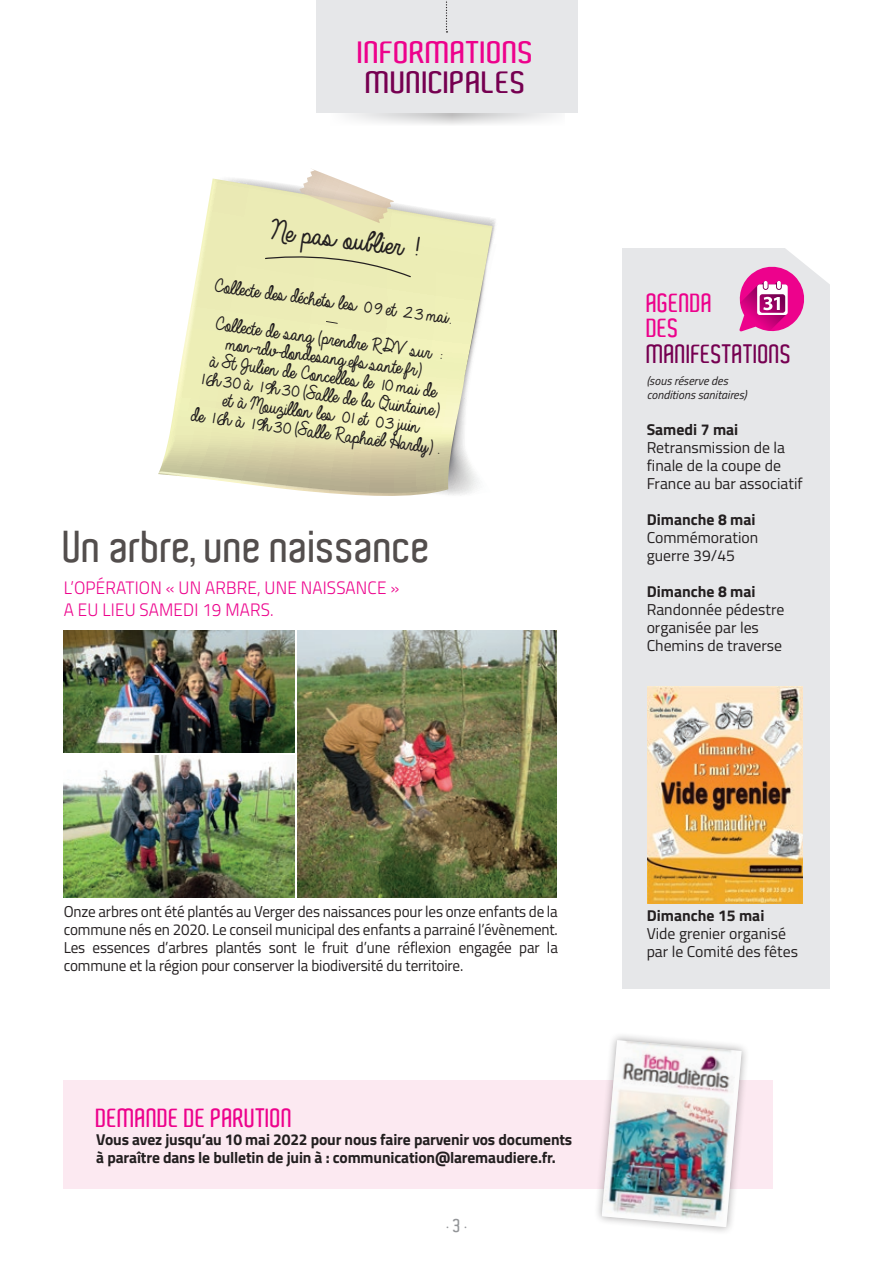
<style>
.page{position:relative;width:893px;height:1263px;background:#fff}
.page>*{position:absolute;margin:0;border:0;box-sizing:border-box;transform-origin:0 0}
.t1{font:600 43.5px "Aldo";color:#534e4d}
.t2{font:30.6px "Always In My Heart";color:#231f20}
.t3{font:600 30px "Aldo";color:#ed028c;scale:1.2 1}
.t4{font:600 30px "Aldo";color:#760051;scale:1.2 1}
.t5{font:600 25.5px/25.5px "Aldo";color:#ed028c}
.t6{font:600 25.5px "Aldo";color:#760051}
.t7{font:21.15px/18.8px "Always In My Heart";color:#231f20;scale:.95 1}
.t8{font:300 18px/21.6px "Titillium";letter-spacing:.01em;color:#ed028c;scale:.95 1}
.t9{font:15.75px/18px "Titillium";color:#231f20;text-align:justify;scale:.96 1}
.t10{font:15.75px/18px "Titillium";color:#231f20}
.t11{font:700 15.75px/18px "Titillium";letter-spacing:-.01em;color:#231f20}
.t12{font:italic 12px/13.5px "Titillium";color:#231f20}
.t13{font:600 10.5px "Aldo";color:#939598}
.s1{font-size:18px}
</style>
<div class="page">
<svg style="left:346px;top:113px;width:210px;height:12px"></svg>
<div style="left:315px;top:0;width:262px;height:113px;background:#e6e7e9"></div>
<svg style="left:446px;top:1px;width:1px;height:32px"></svg>
<svg style="left:158px;top:178px;width:334px;height:318px"></svg>
<svg style="left:299px;top:169px;width:95px;height:54px"></svg>
<svg style="left:326px;top:321px;width:12px;height:3px"></svg>
<svg style="left:264px;top:249px;width:148px;height:29px;background:#e2e3ae"></svg>
<div style="left:622px;top:248px;width:207px;height:741px;background:#e6e7e9"></div>
<svg style="left:739px;top:248px;width:91px;height:86px"></svg>
<img style="left:647px;top:686px;width:155px;height:217px">
<div style="left:64px;top:1080px;width:709px;height:108px;background:#fce9f1"></div>
<div style="left:593px;top:1032px;width:157px;height:203px;background:#231f20;opacity:.4"></div>
<img style="left:602px;top:1040px;width:140px;height:187px">
<img style="left:297px;top:630px;width:260px;height:267px">
<img style="left:64px;top:755px;width:231px;height:142px">
<img style="left:64px;top:630px;width:231px;height:122px">
<h3 class="t3" style="left:358px;top:35px;width:148px">INFORMATIONS</h3>
<h3 class="t4" style="left:366px;top:65px;width:135px">MUNICIPALES</h3>
<h2 class="t2" style="left:268px;top:213px;width:148px;rotate:7deg">Ne pas oublier !</h2>
<h3 class="t7" style="left:214px;top:267px;width:253px;line-height:37.3px;rotate:8deg">Collecte des déchets les 09 et 23 mai.<br>Collecte de sang (prendre RDV sur :</h3>
<h3 class="t7" style="left:200px;top:331px;width:265px;text-align:center;rotate:8deg">mon-rdv-dondesang.efs.sante.fr)<br>à St Julien de Concelles le 10 mai de 16h30 à 19h30 (Salle de la Quintaine) et à Mouzillon les 01 et 03 juin<br>de 16h à 19h30 (Salle Raphaël Hardy).</h3>
<h1 class="t1" style="left:64px;top:523px;width:369px">Un arbre, une naissance</h1>
<p class="t8" style="left:64px;top:576px;width:355px">L’OPÉRATION « UN ARBRE, UNE NAISSANCE »<br>A EU LIEU SAMEDI 19 MARS.</p>
<h3 class="t5" style="left:647px;top:290px;width:68px">AGENDA<br>DES</h3>
<h3 class="t6" style="left:647px;top:339px;width:147px">MANIFESTATIONS</h3>
<p class="t12" style="left:647px;top:374px;width:101px">(sous réserve des conditions sanitaires)</p>
<p class="t11" style="left:647px;top:419px;width:93px">Samedi 7 mai</p>
<p class="t10" style="left:647px;top:437px;width:158px">Retransmission de la finale de la coupe de<br>France au bar associatif</p>
<p class="t11" style="left:647px;top:509px;width:110px">Dimanche 8 mai</p>
<p class="t10" style="left:647px;top:527px;width:113px">Commémoration guerre 39/45</p>
<p class="t11" style="left:647px;top:581px;width:110px">Dimanche 8 mai</p>
<p class="t10" style="left:647px;top:599px;width:139px">Randonnée pédestre organisée par les<br>Chemins de traverse</p>
<p class="t9" style="left:64px;top:901px;width:516px">Onze arbres ont été plantés au Verger des naissances pour les onze enfants de la commune nés en 2020. Le conseil municipal des enfants a parrainé l’évènement.<br>Les essences d’arbres plantés sont le fruit d’une réflexion engagée par la commune et la région pour conserver la biodiversité du territoire.</p>
<h3 class="t5" style="left:96px;top:1106px;width:198px">DEMANDE DE PARUTION</h3>
<p class="t11" style="left:96px;top:1130px;width:477px">Vous avez jusqu’au 10 mai 2022 pour nous faire parvenir vos documents à paraître dans le bulletin de juin à : communication@laremaudiere.fr.</p>
<p class="t13" style="left:447px;top:1220px;width:22px">• <span class="s1">3</span> •</p>
<p class="t11" style="left:647px;top:905px;width:119px">Dimanche 15 mai</p>
<p class="t10" style="left:647px;top:923px;width:153px">Vide grenier organisé par le Comité des fêtes</p>
</div>
